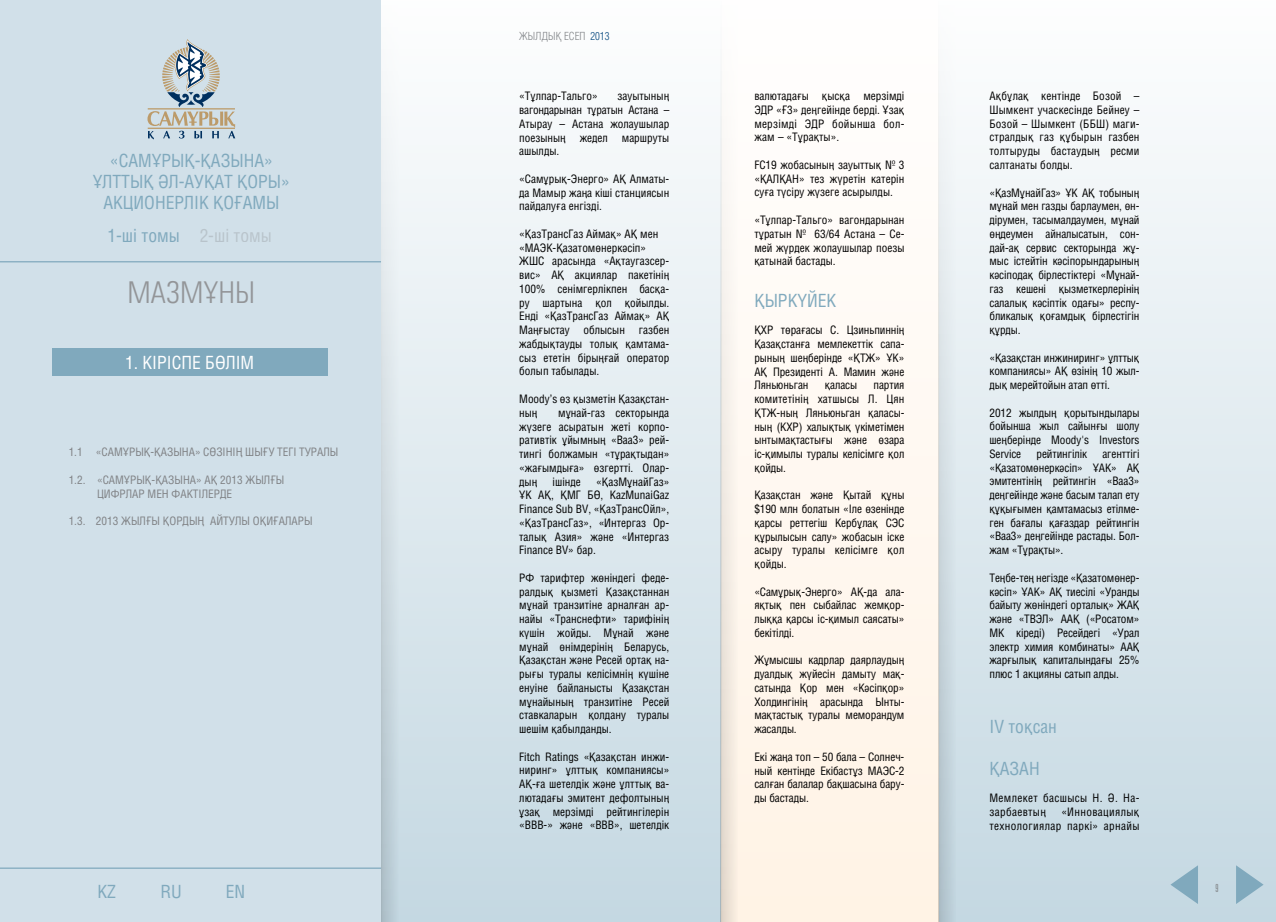
<style>
.page{position:relative;width:1276px;height:922px;background:#fff}
.page>*{position:absolute;margin:0;border:0;box-sizing:border-box;transform-origin:0 0}
.t1{font:300 condensed 30px "DS Partner";color:#939598}
.t2{font:17.5px/21px "KTT AG Letterica Condensed";color:#80a9bd;text-align:center}
.t3{font:17.5px "KTT AG Letterica Condensed";color:#fff}
.t4{font:11.25px/13.8px "KTT AG Letterica Condensed";color:#000;text-align:justify}
.t5{font:11.25px/13.5px "KTT AG Letterica Condensed";color:#808285}
.t6{font:11.25px/13.8px "KTT AG Letterica Condensed";letter-spacing:.03em;color:#000}
.t7{font:300 condensed 11.25px "Kz Helios";color:#808285}
.t8{font:11.25px "Unicum Cond Light C";color:#808285}
.s1{color:#808285}
.s2{font-family:"Helios Cond Light C";font-weight:400;font-stretch:normal;color:#00447c}
</style>
<div class="page">
<div style="left:0;top:0;width:381px;height:921px;background:#d1e0e9"></div>
<div style="left:381px;top:0;width:340px;height:921px;background:linear-gradient(to bottom,#fdfefe,#c4d8e2)"></div>
<div style="left:938px;top:0;width:338px;height:921px;background:linear-gradient(to bottom,#fdfefe,#c4d8e2)"></div>
<div style="left:721px;top:0;width:217px;height:921px;background:#fff8f1"></div>
<div style="left:720px;top:0;width:18px;height:921px;background:linear-gradient(to bottom,#fefefe,#ece1d4)"></div>
<div style="left:938px;top:0;width:18px;height:921px;background:linear-gradient(to bottom,#fcfdfd,#b5c7d1)"></div>
<div style="left:52px;top:348px;width:275px;height:27px;background:#80a9bd"></div>
<svg style="left:147px;top:39px;width:88px;height:100px"></svg>
<hr style="left:0;top:867px;width:381px;height:1px;background:#80a9bd">
<hr style="left:0;top:261px;width:381px;height:1px;background:#80a9bd">
<svg style="left:1236px;top:865px;width:27px;height:38px"></svg>
<svg style="left:1170px;top:865px;width:28px;height:38px"></svg>
<div style="left:381px;top:0;width:17px;height:921px;background:linear-gradient(to bottom,#fcfdfd,#b4c7d1)"></div>
<h2 class="t2" style="left:93px;top:150px;width:199px">«САМҰРЫҚ-ҚАЗЫНА»<br>ҰЛТТЫҚ ӘЛ-АУҚАТ ҚОРЫ»<br>АКЦИОНЕРЛІК ҚОҒАМЫ</h2>
<h2 class="t2" style="left:107px;top:225px;width:166px">1-шi томы <span class="s1">2-шi томы</span></h2>
<h1 class="t1" style="left:127px;top:275px;width:129px">МАЗМҰНЫ</h1>
<h2 class="t3" style="left:125px;top:352px;width:131px">1. КІРІСПЕ БӨЛІМ</h2>
<p class="t5" style="left:69px;top:445px;width:271px">1.1 «САМҰРЫҚ-ҚАЗЫНА» СӨЗІНІҢ ШЫҒУ ТЕГІ ТУРАЛЫ</p>
<p class="t5" style="left:97px;top:473px;width:189px;text-indent:-28px">1.2. «САМҰРЫҚ-ҚАЗЫНА» АҚ 2013 ЖЫЛҒЫ<br>ЦИФРЛАР МЕН ФАКТІЛЕРДЕ</p>
<p class="t5" style="left:69px;top:514px;width:245px">1.3. 2013 ЖЫЛҒЫ ҚОРДЫҢ АЙТУЛЫ ОҚИҒАЛАРЫ</p>
<h2 class="t2" style="left:97px;top:881px;width:20px">KZ</h2>
<h2 class="t2" style="left:160px;top:881px;width:23px">RU</h2>
<h2 class="t2" style="left:226px;top:881px;width:21px">EN</h2>
<p class="t7" style="left:519px;top:30px;width:92px">ЖЫЛДЫҚ ЕСЕП <span class="s2">2013</span></p>
<p class="t4" style="left:519px;top:89px;width:80px">«Тұлпар-Тальго»</p>
<p class="t4" style="left:519px;top:89px;width:152px;text-indent:98px">зауытының вагондарынан тұратын Астана – Атырау – Астана жолаушылар поезының жедел маршруты ашылды.</p>
<p class="t4" style="left:519px;top:172px;width:151px">«Самұрық-Энерго» АҚ Алматы&shy;да Мамыр жаңа кіші станциясын пайдалуға енгізді.</p>
<p class="t4" style="left:519px;top:227px;width:152px;text-align:left">«ҚазТрансГаз Аймақ» АҚ мен «МАЭК-Қазатомөнеркәсіп»<br>ЖШС арасында «Ақтаугазсер&shy;вис» АҚ акциялар пакетінің<br>100% сенімгерлікпен басқа&shy;ру шартына қол қойылды.<br>Енді «ҚазТрансГаз Аймақ» АҚ<br>Маңғыстау облысын газбен жабдықтауды толық қамтама&shy;сыз ететін бірыңғай оператор болып табылады.</p>
<p class="t4" style="left:519px;top:392px;width:152px">Moody’s өз қызметін Қазақстан&shy;ның</p>
<p class="t4" style="left:519px;top:405px;width:152px;text-indent:39px">мұнай-газ секторында жүзеге асыратын жеті корпо&shy;ративтік ұйымның «Baa3» рей&shy;тингі болжамын «тұрақтыдан» «жағымдыға» өзгертті. Олар&shy;дың</p>
<p class="t4" style="left:519px;top:474px;width:152px;text-indent:77px">«ҚазМұнайГаз» ҰК АҚ, ҚМГ БӨ, KazMunaiGaz Finance Sub BV, «ҚазТрансОйл», «ҚазТрансГаз», «Интергаз Ор&shy;талық Азия» және «Интергаз Finance BV» бар.</p>
<p class="t4" style="left:519px;top:570px;width:152px">РФ тарифтер жөніндегі феде&shy;ралдық қызметі Қазақстаннан мұнай транзитіне арналған ар&shy;найы «Транснефти» тарифінің күшін жойды. Мұнай және мұнай өнімдерінің Беларусь, Қазақстан және Ресей ортақ на&shy;рығы туралы келісімнің күшіне енуіне байланысты Қазақстан мұнайының транзитіне Ресей ставкаларын қолдану туралы шешім қабылданды.</p>
<p class="t4" style="left:519px;top:749px;width:152px">Fitch Ratings «Қазақстан инжи&shy;ниринг» ұлттық компаниясы» АҚ-ға шетелдік және ұлттық ва&shy;лютадағы эмитент дефолтының ұзақ мерзімді рейтингілерін «BBB-» және «BBB», шетелдік</p>
<p class="t4" style="left:552px;top:474px;width:30px">ішінде</p>
<p class="t4" style="left:754px;top:89px;width:152px">валютадағы қысқа мерзімді ЭДР «Ғ3» деңгейінде берді. Ұзақ мерзімді ЭДР бойынша бол&shy;жам – «Тұрақты».</p>
<p class="t4" style="left:754px;top:158px;width:152px">FC19 жобасының зауыттық № 3 «ҚАЛҚАН» тез жүретін катерін суға түсіру жүзеге асырылды.</p>
<p class="t4" style="left:754px;top:213px;width:152px">«Тұлпар-Тальго» вагондарынан тұратын № 63/64 Астана – Се&shy;мей жүрдек жолаушылар поезы қатынай бастады.</p>
<h2 class="t2" style="left:754px;top:289px;width:83px">ҚЫРКҮЙЕК</h2>
<p class="t4" style="left:754px;top:323px;width:152px">ҚХР төрағасы С. Цзиньпиннің Қазақстанға мемлекеттік сапа&shy;рының шеңберінде «ҚТЖ» ҰК» АҚ Президенті А. Мамин және Ляньюньган</p>
<p class="t4" style="left:754px;top:378px;width:152px;text-indent:119px">партия комитетінің хатшысы Л. Цян ҚТЖ-ның Ляньюньган қаласы&shy;ның (КХР) халықтық үкіметімен ынтымақтастығы және өзара іс-қимылы туралы келісімге қол қойды.</p>
<p class="t4" style="left:754px;top:488px;width:152px">Қазақстан және Қытай құны $190 млн болатын «Іле өзенінде қарсы реттегіш Кербұлақ СЭС құрылысын салу» жобасын іске асыру туралы келісімге қол қойды.</p>
<p class="t4" style="left:754px;top:584px;width:151px">«Самұрық-Энерго» АҚ-да ала&shy;яқтық пен сыбайлас жемқор&shy;лыққа қарсы іс-қимыл саясаты» бекітілді.</p>
<p class="t4" style="left:754px;top:653px;width:152px">Жұмысшы кадрлар даярлаудың дуалдық жүйесін дамыту мақ&shy;сатында Қор мен «Кәсіпқор» Холдингінің арасында Ынты&shy;мақтастық туралы меморандум жасалды.</p>
<p class="t4" style="left:754px;top:749px;width:152px">Екі жаңа топ – 50 бала – Солнеч&shy;ный кентінде Екібастұз МАЭС-2 салған балалар бақшасына бару&shy;ды бастады.</p>
<p class="t4" style="left:825px;top:378px;width:34px">қаласы</p>
<p class="t4" style="left:989px;top:89px;width:152px">Ақбұлақ кентінде Бозой – Шымкент учаскесінде Бейнеу – Бозой – Шымкент (ББШ) маги&shy;стралдық газ құбырын газбен толтыруды бастаудың ресми салтанаты болды.</p>
<p class="t4" style="left:989px;top:185px;width:152px">«ҚазМұнайГаз» ҰК АҚ тобының мұнай мен газды барлаумен, өн&shy;дірумен, тасымалдаумен, мұнай өңдеумен айналысатын, сон&shy;дай-ақ сервис секторында жұ&shy;мыс істейтін кәсіпорындарының кәсіподақ бірлестіктері «Мұнай&shy;газ кешені қызметкерлерінің салалық кәсіптік одағы» респу&shy;бликалық қоғамдық бірлестігін құрды.</p>
<p class="t4" style="left:989px;top:350px;width:152px">«Қазақстан инжиниринг» ұлттық компаниясы» АҚ өзінің 10 жыл&shy;дық мерейтойын атап өтті.</p>
<p class="t4" style="left:989px;top:405px;width:152px">2012 жылдың қорытындылары бойынша жыл сайынғы шолу шеңберінде Moody's Investors Service</p>
<p class="t4" style="left:1036px;top:447px;width:52px">рейтингілік</p>
<p class="t4" style="left:989px;top:447px;width:152px;text-indent:113px">агенттігі «Қазатомөнеркәсіп» ҰАК» АҚ эмитентінің рейтингін «Ваа3» деңгейінде және басым талап ету құқығымен қамтамасыз етілме&shy;ген бағалы қағаздар рейтингін «Ваа3» деңгейінде растады. Бол&shy;жам «Тұрақты».</p>
<p class="t4" style="left:989px;top:570px;width:152px">Теңбе-тең негізде «Қазатомөнер&shy;кәсіп» ҰАК» АҚ тиесілі «Уранды байыту жөніндегі орталық» ЖАҚ және «ТВЭЛ» ААҚ («Росатом» МК кіреді) Ресейдегі «Урал электр химия комбинаты» ААҚ жарғылық капиталындағы 25% плюс 1 акцияны сатып алды.</p>
<h2 class="t2" style="left:989px;top:716px;width:69px">IV тоқсан</h2>
<h2 class="t2" style="left:989px;top:757px;width:52px">ҚАЗАН</h2>
<p class="t6" style="left:989px;top:790px;width:151px">Мемлекет басшысы Н. Ә. На&shy;зарбаевтың</p>
<p class="t6" style="left:989px;top:804px;width:152px;text-align:right">«Инновациялық технологиялар паркі» арнайы</p>
<p class="t8" style="left:1215px;top:881px;width:5px">9</p>
</div>
